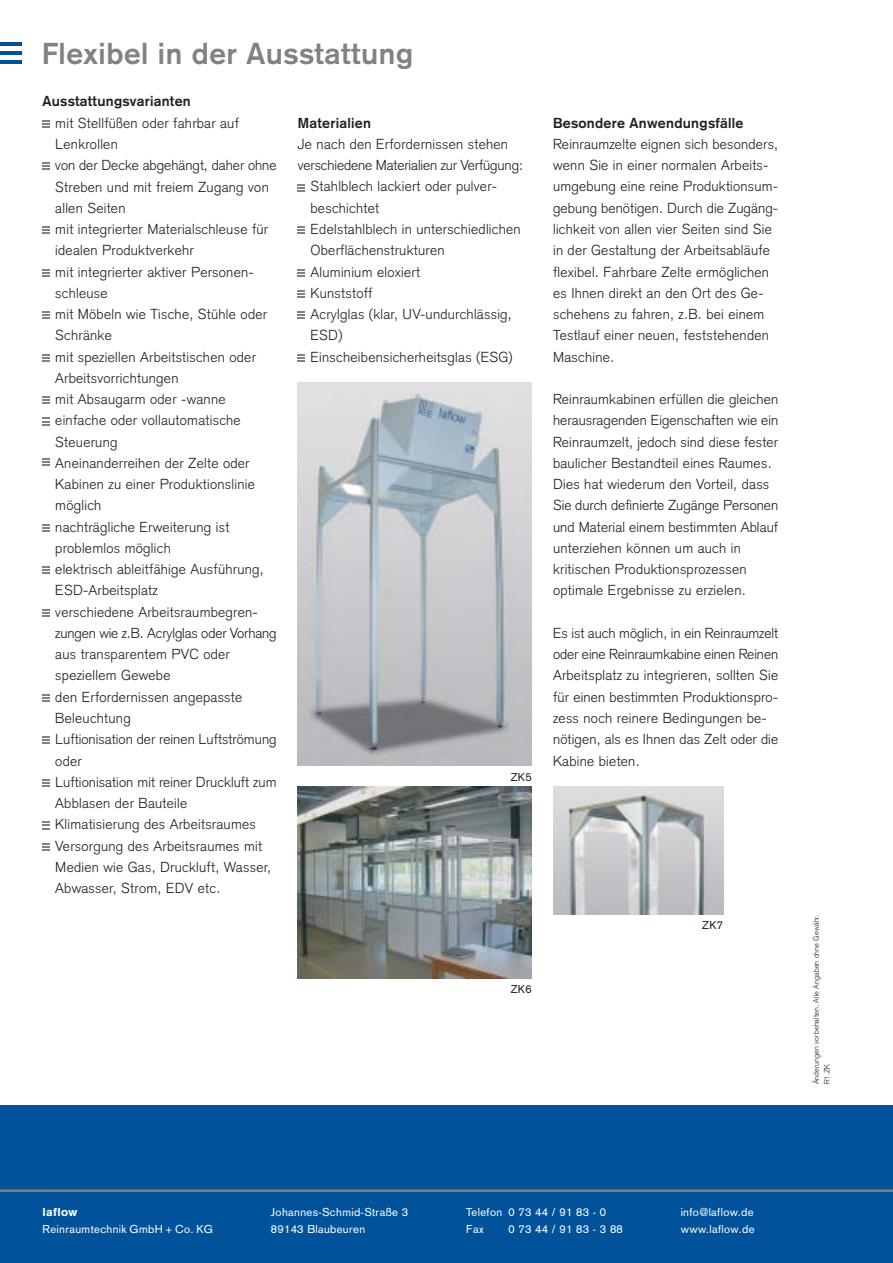
<style>
.page{position:relative;width:893px;height:1263px;background:#fff}
.page>*{position:absolute;margin:0;border:0;box-sizing:border-box;transform-origin:0 0}
.t1{font:700 29.85px "Akzidenz Grotesk";letter-spacing:.02em;color:#838282}
.t2{font:300 14.25px/21.3px "Akzidenz Grotesk";letter-spacing:.02em;color:#231f1f}
.t3{font:700 14.25px "Akzidenz Grotesk";letter-spacing:.02em;color:#231f1f}
.t4{font:300 14.25px "Akzidenz Grotesk";letter-spacing:-.005em;color:#231f1f}
.t5{font:11.25px/17px "Akzidenz Grotesk";letter-spacing:.03em;color:#fff}
.t6{font:11.25px "Akzidenz Grotesk";letter-spacing:.03em;color:#231f1f}
.t7{font:900 11.25px "Akzidenz Grotesk";letter-spacing:.03em;color:#fff}
.t8{font:300 7.5px/10.5px "Akzidenz Grotesk";letter-spacing:.02em;color:#231f1f}
</style>
<div class="page">
<div style="left:0;top:1106px;width:892px;height:157px;background:#00529b"></div>
<hr style="left:0;top:1190px;width:892px;height:2px;background:#838282">
<hr style="left:0;top:43px;width:21px;height:3px;background:#00529b">
<hr style="left:0;top:52px;width:21px;height:3px;background:#00529b">
<hr style="left:0;top:60px;width:21px;height:4px;background:#00529b">
<img style="left:553px;top:787px;width:170px;height:127px">
<img style="left:298px;top:383px;width:233px;height:383px">
<img style="left:298px;top:787px;width:233px;height:191px">
<svg style="left:43px;top:120px;width:7px;height:8px"></svg>
<svg style="left:43px;top:163px;width:7px;height:7px"></svg>
<svg style="left:43px;top:226px;width:7px;height:8px"></svg>
<svg style="left:43px;top:269px;width:7px;height:8px"></svg>
<svg style="left:43px;top:311px;width:7px;height:8px"></svg>
<svg style="left:43px;top:354px;width:7px;height:8px"></svg>
<svg style="left:43px;top:396px;width:7px;height:8px"></svg>
<svg style="left:43px;top:418px;width:7px;height:7px"></svg>
<svg style="left:43px;top:458px;width:7px;height:8px"></svg>
<svg style="left:43px;top:524px;width:7px;height:8px"></svg>
<svg style="left:43px;top:566px;width:7px;height:8px"></svg>
<svg style="left:43px;top:609px;width:7px;height:8px"></svg>
<svg style="left:43px;top:694px;width:7px;height:8px"></svg>
<svg style="left:43px;top:737px;width:7px;height:7px"></svg>
<svg style="left:43px;top:779px;width:7px;height:8px"></svg>
<svg style="left:43px;top:822px;width:7px;height:7px"></svg>
<svg style="left:43px;top:843px;width:7px;height:8px"></svg>
<svg style="left:298px;top:184px;width:7px;height:8px"></svg>
<svg style="left:298px;top:226px;width:7px;height:8px"></svg>
<svg style="left:298px;top:269px;width:7px;height:8px"></svg>
<svg style="left:298px;top:290px;width:7px;height:8px"></svg>
<svg style="left:298px;top:311px;width:7px;height:8px"></svg>
<svg style="left:298px;top:354px;width:7px;height:8px"></svg>
<h1 class="t1" style="left:42px;top:43px;width:372px">Flexibel in der Ausstattung</h1>
<p class="t3" style="left:43px;top:96px;width:150px">Ausstattungsvarianten</p>
<p class="t2" style="left:55px;top:114px;width:223px">mit Stellfüßen oder fahrbar auf<br>Lenkrollen<br>von der Decke abgehängt, daher ohne<br>Streben und mit freiem Zugang von allen Seiten<br>mit integrierter Materialschleuse für idealen Produktverkehr<br>mit integrierter aktiver Personen&shy;schleuse<br>mit Möbeln wie Tische, Stühle oder<br>Schränke<br>mit speziellen Arbeitstischen oder<br>Arbeitsvorrichtungen<br>mit Absaugarm oder -wanne einfache oder vollautomatische<br>Steuerung<br>Aneinanderreihen der Zelte oder<br>Kabinen zu einer Produktionslinie möglich<br>nachträgliche Erweiterung ist problemlos möglich<br>elektrisch ableitfähige Ausführung,<br>ESD-Arbeitsplatz<br>verschiedene Arbeitsraumbegren&shy;zungen wie z.B. Acrylglas oder Vorhang aus transparentem PVC oder speziellem Gewebe<br>den Erfordernissen angepasste<br>Beleuchtung<br>Luftionisation der reinen Luftströmung oder<br>Luftionisation mit reiner Druckluft zum<br>Abblasen der Bauteile<br>Klimatisierung des Arbeitsraumes<br>Versorgung des Arbeitsraumes mit<br>Medien wie Gas, Druckluft, Wasser,<br>Abwasser, Strom, EDV etc.</p>
<p class="t3" style="left:298px;top:118px;width:75px">Materialien</p>
<p class="t2" style="left:298px;top:135px;width:212px">Je nach den Erfordernissen stehen</p>
<p class="t4" style="left:298px;top:160px;width:227px">verschiedene Materialien zur Verfügung:</p>
<p class="t2" style="left:310px;top:178px;width:188px">Stahlblech lackiert oder pulver-</p>
<p class="t2" style="left:310px;top:199px;width:70px">beschichtet</p>
<p class="t2" style="left:310px;top:220px;width:212px">Edelstahlblech in unterschiedlichen</p>
<p class="t2" style="left:310px;top:241px;width:135px">Oberflächenstrukturen</p>
<p class="t2" style="left:310px;top:263px;width:111px">Aluminium eloxiert</p>
<p class="t2" style="left:310px;top:284px;width:63px">Kunststoff</p>
<p class="t2" style="left:310px;top:305px;width:203px">Acrylglas (klar, UV-undurchlässig,</p>
<p class="t2" style="left:310px;top:326px;width:33px">ESD)</p>
<p class="t2" style="left:310px;top:348px;width:204px">Einscheibensicherheitsglas (ESG)</p>
<p class="t6" style="left:510px;top:773px;width:23px">ZK5</p>
<p class="t3" style="left:553px;top:118px;width:192px">Besondere Anwendungsfälle</p>
<p class="t2" style="left:553px;top:135px;width:227px">Reinraumzelte eignen sich besonders, wenn Sie in einer normalen Arbeits&shy;umgebung eine reine Produktionsum&shy;gebung benötigen. Durch die Zugäng&shy;lichkeit von allen vier Seiten sind Sie in der Gestaltung der Arbeitsabläufe flexibel. Fahrbare Zelte ermöglichen es Ihnen direkt an den Ort des Ge&shy;schehens zu fahren, z.B. bei einem Testlauf einer neuen, feststehenden Maschine.</p>
<p class="t2" style="left:553px;top:390px;width:227px">Reinraumkabinen erfüllen die gleichen herausragenden Eigenschaften wie ein Reinraumzelt, jedoch sind diese fester baulicher Bestandteil eines Raumes.<br>Dies hat wiederum den Vorteil, dass Sie durch definierte Zugänge Personen und Material einem bestimmten Ablauf unterziehen können um auch in kritischen Produktionsprozessen optimale Ergebnisse zu erzielen.</p>
<p class="t2" style="left:553px;top:624px;width:227px">Es ist auch möglich, in ein Reinraumzelt oder eine Reinraumkabine einen Reinen Arbeitsplatz zu integrieren, sollten Sie für einen bestimmten Produktionspro&shy;zess noch reinere Bedingungen be&shy;nötigen, als es Ihnen das Zelt oder die Kabine bieten.</p>
<p class="t6" style="left:702px;top:921px;width:23px">ZK7</p>
<p class="t6" style="left:510px;top:985px;width:23px">ZK6</p>
<p class="t8" style="left:811px;top:1084px;width:171px;rotate:-90deg">Änderungen vorbehalten. Alle Angaben ohne Gewähr.<br>R1.ZK</p>
<p class="t7" style="left:43px;top:1208px;width:37px">laflow</p>
<p class="t5" style="left:43px;top:1222px;width:172px">Reinraumtechnik GmbH + Co. KG</p>
<p class="t5" style="left:271px;top:1205px;width:139px">Johannes-Schmid-Straße 3<br>89143 Blaubeuren</p>
<p class="t5" style="left:466px;top:1205px;width:142px">Telefon 0 73 44 / 91 83 - 0<br>Fax</p>
<p class="t5" style="left:508px;top:1222px;width:116px">0 73 44 / 91 83 - 3 88</p>
<p class="t5" style="left:680px;top:1205px;width:75px">info@laflow.de www.laflow.de</p>
</div>
